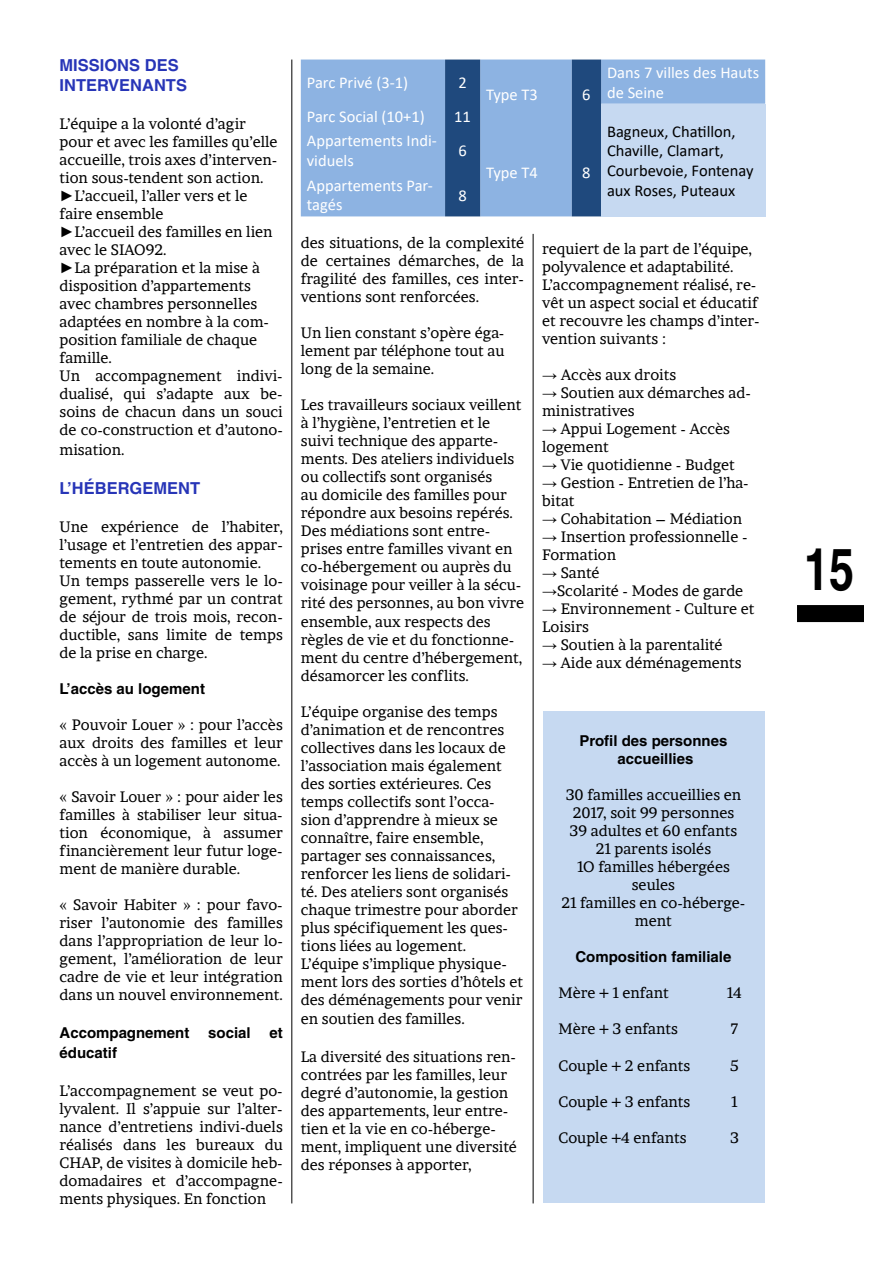
<style>
.page{position:relative;width:893px;height:1263px;background:#fff}
.page>*{position:absolute;margin:0;border:0;box-sizing:border-box;transform-origin:0 0}
.t1{font:700 58.5px "Helvetica";color:#000;scale:.77 1}
.t2{font:16.5px/19.8px "Calibri";color:#fff}
.t3{font:16.5px/19.8px "Calibri";color:#000}
.t4{font:700 16.5px/19.8px "Helvetica";color:#2735b7}
.t5{font:15px/18px "Brawler";color:#000}
.t6{font:700 15px/18px "Helvetica";color:#000;text-align:center}
.s1{font-family:"Arial"}
</style>
<div class="page">
<div style="left:798px;top:606px;width:64px;height:14px;background:#000"></div>
<div style="left:797px;top:605px;width:67px;height:17px;border:3px solid #000"></div>
<div style="left:301px;top:60px;width:464px;height:156px;background:#8db3e2"></div>
<svg style="left:445px;top:60px;width:156px;height:156px;background:#638abb"></svg>
<div style="left:601px;top:104px;width:164px;height:112px;background:#c6d9f1"></div>
<hr style="left:291px;top:60px;width:1px;height:1143px;background:#000">
<hr style="left:533px;top:234px;width:1px;height:969px;background:#000">
<div style="left:543px;top:712px;width:222px;height:491px;background:#c6d9f1"></div>
<p class="t4" style="left:60px;top:55px;width:129px">MISSIONS DES<br>INTERVENANTS</p>
<p class="t5" style="left:60px;top:115px;width:225px">L’équipe a la volonté d’agir pour et avec les familles qu’elle accueille, trois axes d’interven&shy;tion sous-tendent son action. <span class="s1">►</span>L’accueil, l’aller vers et le faire ensemble<br><span class="s1">►</span>L’accueil des familles en lien avec le SIAO92.<br><span class="s1">►</span>La préparation et la mise à disposition d’appartements avec chambres personnelles adaptées en nombre à la com&shy;position familiale de chaque famille.<br>Un accompagnement indivi&shy;dualisé, qui s’adapte aux be&shy;soins de chacun dans un souci de co-construction et d’autono-</p>
<p class="t5" style="left:60px;top:440px;width:67px">misation.</p>
<p class="t4" style="left:60px;top:478px;width:142px">L’HÉBERGEMENT</p>
<p class="t5" style="left:60px;top:518px;width:225px">Une expérience de l’habiter, l’usage et l’entretien des appar&shy;tements en toute autonomie.<br>Un temps passerelle vers le lo&shy;gement, rythmé par un contrat de séjour de trois mois, recon&shy;ductible, sans limite de temps de la prise en charge.</p>
<p class="t6" style="left:60px;top:680px;width:147px">L’accès au logement</p>
<p class="t5" style="left:60px;top:716px;width:225px;text-align:justify">« Pouvoir Louer » : pour l’accès aux droits des familles et leur accès à un logement autonome.</p>
<p class="t5" style="left:60px;top:788px;width:225px;text-align:justify">« Savoir Louer » : pour aider les familles à stabiliser leur situa&shy;tion économique, à assumer financièrement leur futur loge&shy;ment de manière durable.</p>
<p class="t5" style="left:60px;top:896px;width:225px;text-align:justify">« Savoir Habiter » : pour favo&shy;riser l’autonomie des familles dans l’appropriation de leur lo&shy;gement, l’amélioration de leur cadre de vie et leur intégration dans un nouvel environnement.</p>
<p class="t6" style="left:60px;top:1023px;width:131px">Accompagnement</p>
<p class="t6" style="left:208px;top:1023px;width:44px">social</p>
<p class="t6" style="left:269px;top:1023px;width:15px">et</p>
<p class="t6" style="left:60px;top:1043px;width:59px">éducatif</p>
<p class="t5" style="left:60px;top:1081px;width:225px;text-align:justify">L’accompagnement se veut po&shy;lyvalent. Il s’appuie sur l’alter&shy;nance d’entretiens indivi-duels réalisés dans les bureaux du CHAP, de visites à domicile heb&shy;domadaires et d’accompagne&shy;ments physiques. En fonction</p>
<p class="t2" style="left:307px;top:72px;width:103px">Parc Privé (3-1)</p>
<p class="t2" style="left:458px;top:72px;width:10px">2</p>
<p class="t2" style="left:307px;top:106px;width:120px">Parc Social (10+1)</p>
<p class="t2" style="left:454px;top:106px;width:18px">11</p>
<p class="t2" style="left:307px;top:131px;width:132px">Appartements Indi&shy;viduels</p>
<p class="t2" style="left:458px;top:141px;width:10px">6</p>
<p class="t2" style="left:307px;top:175px;width:128px">Appartements Par&shy;tagés</p>
<p class="t2" style="left:458px;top:185px;width:10px">8</p>
<p class="t2" style="left:486px;top:84px;width:53px">Type T3</p>
<p class="t2" style="left:582px;top:84px;width:10px">6</p>
<p class="t2" style="left:486px;top:163px;width:53px">Type T4</p>
<p class="t2" style="left:582px;top:163px;width:10px">8</p>
<p class="t2" style="left:607px;top:62px;width:154px">Dans 7 villes des Hauts de Seine</p>
<p class="t3" style="left:607px;top:121px;width:148px">Bagneux, Chatillon,<br>Chaville, Clamart,<br>Courbevoie, Fontenay aux Roses, Puteaux</p>
<p class="t5" style="left:301px;top:234px;width:225px;text-align:justify">des situations, de la complexité de certaines démarches, de la fragilité des familles, ces inter&shy;ventions sont renforcées.</p>
<p class="t5" style="left:301px;top:324px;width:205px;text-align:justify">Un lien constant s’opère éga&shy;lement par téléphone tout au long de la semaine.</p>
<p class="t5" style="left:301px;top:396px;width:225px">Les travailleurs sociaux veillent à l’hygiène, l’entretien et le suivi technique des apparte&shy;ments. Des ateliers individuels ou collectifs sont organisés<br>au domicile des familles pour répondre aux besoins repérés.<br>Des médiations sont entre&shy;prises entre familles vivant en co-hébergement ou auprès du voisinage pour veiller à la sécu&shy;rité des personnes, au bon vivre ensemble, aux respects des règles de vie et du fonctionne&shy;ment du centre d’hébergement, désamorcer les conflits.</p>
<p class="t5" style="left:301px;top:702px;width:224px">L’équipe organise des temps d’animation et de rencontres collectives dans les locaux de l’association mais également des sorties extérieures. Ces temps collectifs sont l’occa&shy;sion d’apprendre à mieux se connaître, faire ensemble, partager ses connaissances, renforcer les liens de solidari&shy;té. Des ateliers sont organisés chaque trimestre pour aborder plus spécifiquement les ques&shy;tions liées au logement.<br>L’équipe s’implique physique&shy;ment lors des sorties d’hôtels et des déménagements pour venir</p>
<p class="t5" style="left:301px;top:1010px;width:165px">en soutien des familles.</p>
<p class="t5" style="left:301px;top:1048px;width:218px">La diversité des situations ren&shy;contrées par les familles, leur degré d’autonomie, la gestion des appartements, leur entre&shy;tien et la vie en co-héberge&shy;ment, impliquent une diversité des réponses à apporter,</p>
<p class="t5" style="left:542px;top:240px;width:219px">requiert de la part de l’équipe, polyvalence et adaptabilité.<br>L’accompagnement réalisé, re&shy;vêt un aspect social et éducatif et recouvre les champs d’inter&shy;vention suivants :</p>
<p class="t5" style="left:542px;top:366px;width:136px"><span class="s1">→</span> Accès aux droits</p>
<p class="t5" style="left:542px;top:384px;width:210px"><span class="s1">→</span> Soutien aux démarches ad&shy;ministratives</p>
<p class="t5" style="left:542px;top:420px;width:189px"><span class="s1">→</span> Appui Logement - Accès logement</p>
<p class="t5" style="left:542px;top:456px;width:194px"><span class="s1">→</span> Vie quotidienne - Budget</p>
<p class="t5" style="left:542px;top:474px;width:208px"><span class="s1">→</span> Gestion - Entretien de l’ha&shy;bitat</p>
<p class="t5" style="left:542px;top:510px;width:201px"><span class="s1">→</span> Cohabitation – Médiation</p>
<p class="t5" style="left:542px;top:528px;width:207px"><span class="s1">→</span> Insertion professionnelle -<br>Formation</p>
<p class="t5" style="left:542px;top:564px;width:59px"><span class="s1">→</span> Santé</p>
<p class="t5" style="left:542px;top:582px;width:203px"><span class="s1">→</span>Scolarité - Modes de garde</p>
<p class="t5" style="left:542px;top:600px;width:214px"><span class="s1">→</span> Environnement - Culture et<br>Loisirs</p>
<p class="t5" style="left:542px;top:636px;width:182px"><span class="s1">→</span> Soutien à la parentalité</p>
<p class="t5" style="left:542px;top:654px;width:201px"><span class="s1">→</span> Aide aux déménagements</p>
<p class="t6" style="left:579px;top:732px;width:149px">Profil des personnes accueillies</p>
<p class="t5" style="left:561px;top:786px;width:186px;text-align:center">30 familles accueillies en<br>2017, soit 99 personnes<br>39 adultes et 60 enfants<br>21 parents isolés<br>1O familles hébergées seules<br>21 familles en co-héberge&shy;ment</p>
<p class="t6" style="left:575px;top:948px;width:157px">Composition familiale</p>
<p class="t5" style="left:558px;top:984px;width:112px">Mère + 1 enfant</p>
<p class="t5" style="left:727px;top:984px;width:16px">14</p>
<p class="t5" style="left:558px;top:1020px;width:121px">Mère + 3 enfants</p>
<p class="t5" style="left:731px;top:1020px;width:9px">7</p>
<p class="t5" style="left:558px;top:1056px;width:133px">Couple + 2 enfants</p>
<p class="t5" style="left:730px;top:1056px;width:10px">5</p>
<p class="t5" style="left:558px;top:1092px;width:134px">Couple + 3 enfants</p>
<p class="t5" style="left:731px;top:1092px;width:8px">1</p>
<p class="t5" style="left:558px;top:1128px;width:130px">Couple +4 enfants</p>
<p class="t5" style="left:730px;top:1128px;width:10px">3</p>
<h1 class="t1" style="left:804px;top:534px;width:66px">15</h1>
</div>
